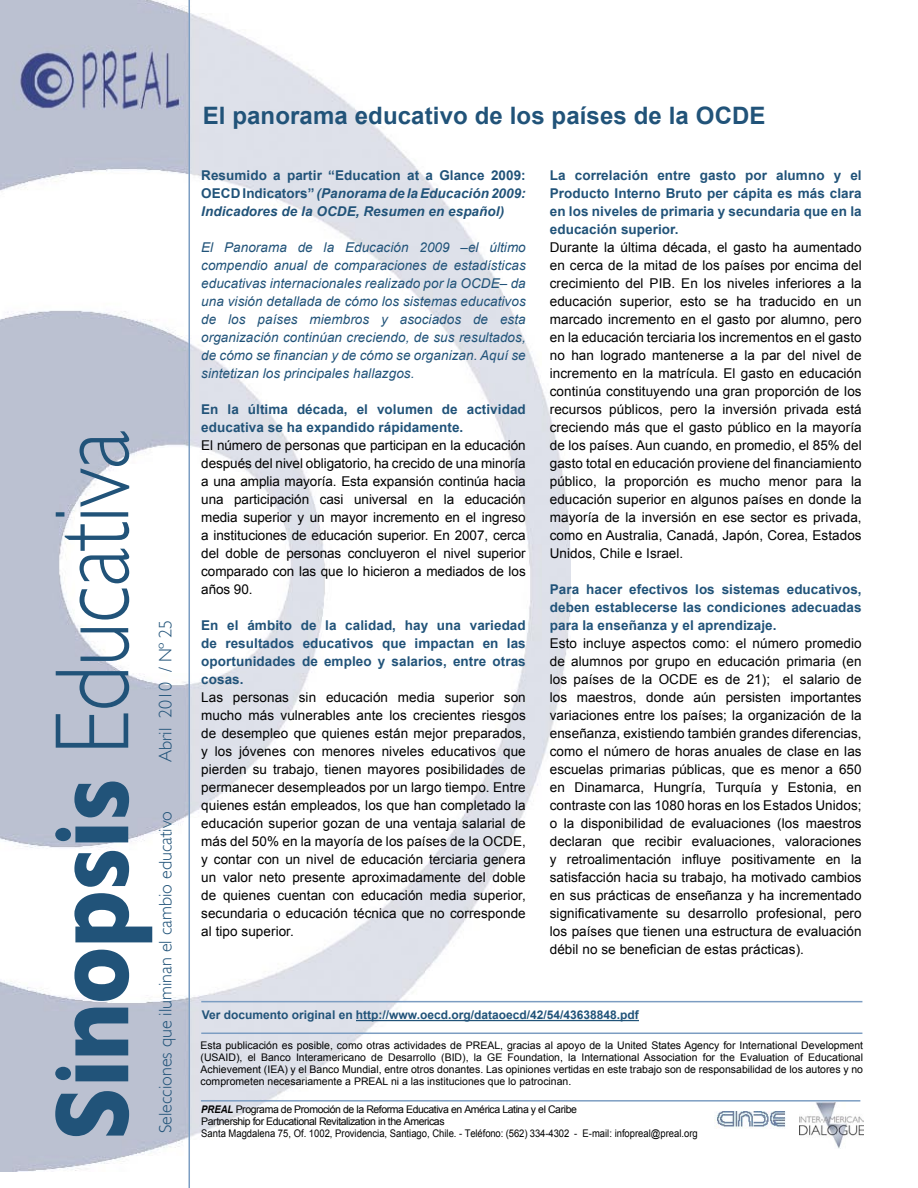
<style>
.page{position:relative;width:918px;height:1188px;background:#fff}
.page>*{position:absolute;margin:0;border:0;box-sizing:border-box;transform-origin:0 0}
.t1{font:700 24px "Arial";letter-spacing:.005em;color:#215379}
.t2{font:300 18px "Gill Sans";color:#215379}
.t3{font:13.5px/18px "Arial";letter-spacing:.005em;color:#000;text-align:justify}
.t4{font:700 13.5px/18px "Arial";letter-spacing:.005em;color:#215379;text-align:justify}
.t5{font:italic 13.5px/18px "Arial";letter-spacing:.005em;color:#215379;text-align:justify}
.t6{font:italic 700 13.5px/18px "Arial";letter-spacing:.005em;color:#215379;text-align:justify}
.t7{font:700 12px "Arial";color:#215379}
.t8{font:10.5px/12px "Arial";letter-spacing:-.01em;color:#000;text-align:justify}
.t9{font:10.5px/12px "Arial";letter-spacing:-.04em;color:#000}
.s1{font-style:normal}
.s2{font-weight:700;font-style:italic}
</style>
<div class="page">
<img style="left:0;top:0;width:570px;height:1171px">
<svg style="left:55px;top:431px;width:97px;height:705px"></svg>
<hr style="left:201px;top:1033px;width:661px;height:1px;background:#7c9dc2">
<hr style="left:189px;top:0;width:1px;height:1188px;background:#7c9dc2">
<hr style="left:201px;top:1100px;width:659px;height:2px;background:#7c9dc2">
<img style="left:714px;top:1112px;width:72px;height:16px">
<img style="left:800px;top:1103px;width:63px;height:45px">
<hr style="left:356px;top:1020px;width:283px;height:1px;background:#215379">
<hr style="left:201px;top:1001px;width:661px;height:1px;background:#7c9dc2">
<h2 class="t2" style="left:155px;top:762px;width:144px;rotate:-90deg">Abril 2010 / Nº 25</h2>
<h2 class="t2" style="left:155px;top:1133px;width:324px;rotate:-90deg">Selecciones que iluminan el cambio educativo</h2>
<h1 class="t1" style="left:203px;top:102px;width:564px">El panorama educativo de los países de la OCDE</h1>
<p class="t6" style="left:201px;top:166px;width:326px"><span class="s1">Resumido a partir “Education at a Glance 2009:<br>OECD Indicators”</span> (Panorama de la Educación 2009:<br>Indicadores de la OCDE, Resumen en español)</p>
<p class="t5" style="left:201px;top:238px;width:326px">El Panorama de la Educación 2009 –el último compendio anual de comparaciones de estadísticas educativas internacionales realizado por la OCDE– da una visión detallada de cómo los sistemas educativos de los países miembros y asociados de esta organización continúan creciendo, de sus resultados, de cómo se financian y de cómo se organizan. Aquí se sintetizan los principales hallazgos.</p>
<p class="t4" style="left:201px;top:400px;width:326px">En la última década, el volumen de actividad educativa se ha expandido rápidamente.</p>
<p class="t3" style="left:201px;top:436px;width:326px">El número de personas que participan en la educación después del nivel obligatorio, ha crecido de una minoría a una amplia mayoría. Esta expansión continúa hacia una participación casi universal en la educación media superior y un mayor incremento en el ingreso a instituciones de educación superior. En 2007, cerca del doble de personas concluyeron el nivel superior comparado con las que lo hicieron a mediados de los años 90.</p>
<p class="t4" style="left:201px;top:616px;width:326px">En el ámbito de la calidad, hay una variedad de resultados educativos que impactan en las oportunidades de empleo y salarios, entre otras cosas.</p>
<p class="t3" style="left:201px;top:688px;width:326px">Las personas sin educación media superior son mucho más vulnerables ante los crecientes riesgos de desempleo que quienes están mejor preparados, y los jóvenes con menores niveles educativos que pierden su trabajo, tienen mayores posibilidades de permanecer desempleados por un largo tiempo. Entre quienes están empleados, los que han completado la educación superior gozan de una ventaja salarial de más del 50% en la mayoría de los países de la OCDE, y contar con un nivel de educación terciaria genera un valor neto presente aproximadamente del doble de quienes cuentan con educación media superior, secundaria o educación técnica que no corresponde al tipo superior.</p>
<p class="t4" style="left:550px;top:166px;width:313px">La correlación entre gasto por alumno y el Producto Interno Bruto per cápita es más clara en los niveles de primaria y secundaria que en la educación superior.</p>
<p class="t3" style="left:550px;top:238px;width:313px">Durante la última década, el gasto ha aumentado en cerca de la mitad de los países por encima del crecimiento del PIB. En los niveles inferiores a la educación superior, esto se ha traducido en un marcado incremento en el gasto por alumno, pero en la educación terciaria los incrementos en el gasto no han logrado mantenerse a la par del nivel de incremento en la matrícula. El gasto en educación continúa constituyendo una gran proporción de los recursos públicos, pero la inversión privada está creciendo más que el gasto público en la mayoría de los países. Aun cuando, en promedio, el 85% del gasto total en educación proviene del financiamiento público, la proporción es mucho menor para la educación superior en algunos países en donde la mayoría de la inversión en ese sector es privada, como en Australia, Canadá, Japón, Corea, Estados Unidos, Chile e Israel.</p>
<p class="t4" style="left:550px;top:580px;width:313px">Para hacer efectivos los sistemas educativos, deben establecerse las condiciones adecuadas para la enseñanza y el aprendizaje.</p>
<p class="t3" style="left:550px;top:634px;width:313px">Esto incluye aspectos como: el número promedio de alumnos por grupo en educación primaria (en los países de la OCDE es de 21); el salario de los maestros, donde aún persisten importantes variaciones entre los países; la organización de la enseñanza, existiendo también grandes diferencias, como el número de horas anuales de clase en las escuelas primarias públicas, que es menor a 650 en Dinamarca, Hungría, Turquía y Estonia, en contraste con las 1080 horas en los Estados Unidos; o la disponibilidad de evaluaciones (los maestros declaran que recibir evaluaciones, valoraciones y retroalimentación influye positivamente en la satisfacción hacia su trabajo, ha motivado cambios en sus prácticas de enseñanza y ha incrementado significativamente su desarrollo profesional, pero los países que tienen una estructura de evaluación débil no se benefician de estas prácticas).</p>
<p class="t7" style="left:202px;top:1008px;width:438px">Ver documento original en http://www.oecd.org/dataoecd/42/54/43638848.pdf</p>
<p class="t8" style="left:201px;top:1040px;width:664px">Esta publicación es posible, como otras actividades de PREAL, gracias al apoyo de la United States Agency for International Development (USAID), el Banco Interamericano de Desarrollo (BID), la GE Foundation, la International Association for the Evaluation of Educational Achievement (IEA) y el Banco Mundial, entre otros donantes. Las opiniones vertidas en este trabajo son de responsabilidad de los autores y no comprometen necesariamente a PREAL ni a las instituciones que lo patrocinan.</p>
<p class="t9" style="left:201px;top:1104px;width:498px"><span class="s2">PREAL</span> Programa de Promoción de la Reforma Educativa en América Latina y el Caribe<br>Partnership for Educational Revitalization in the Americas<br>Santa Magdalena 75, Of. 1002, Providencia, Santiago, Chile. - Teléfono: (562) 334-4302 - E-mail: infopreal@preal.org</p>
</div>
